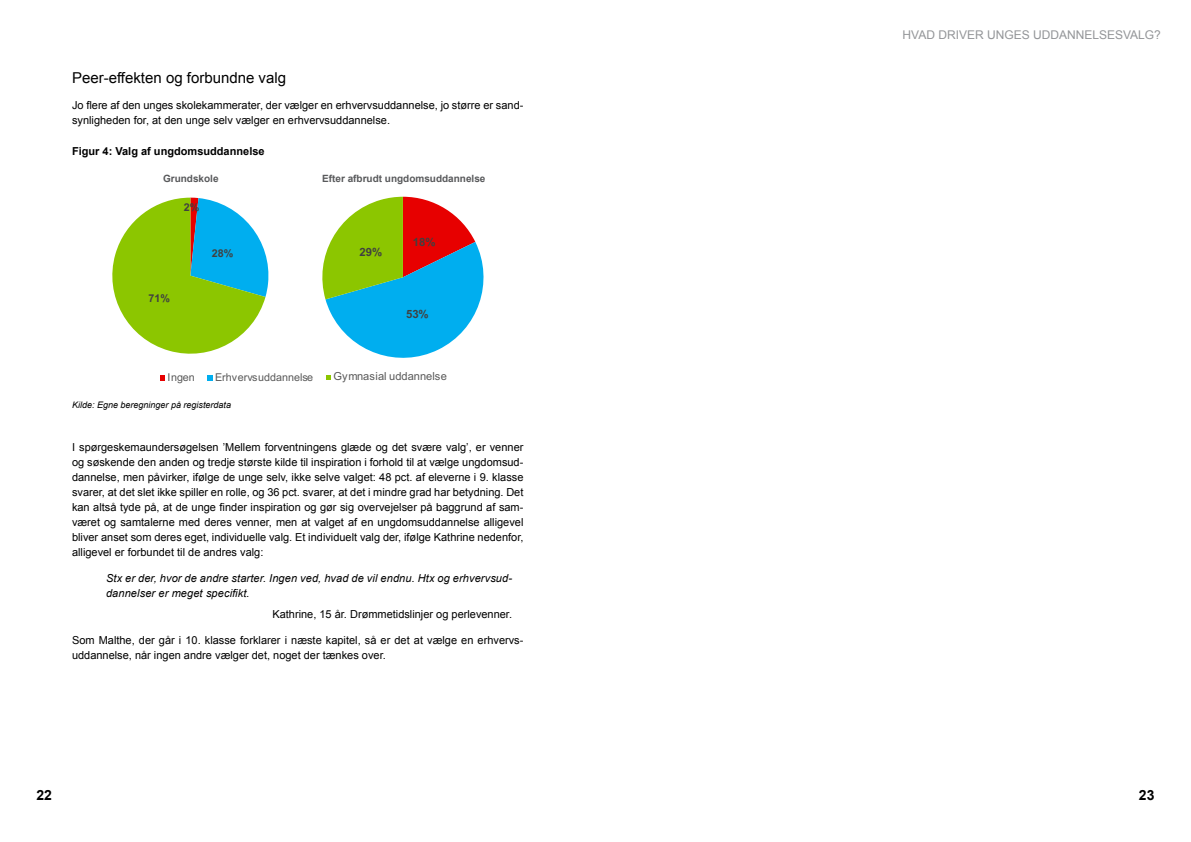
<style>
.page{position:relative;width:1191px;height:842px;background:#fff}
.page>*{position:absolute;margin:0;border:0;box-sizing:border-box;transform-origin:0 0}
.t1{font:15px "Arial";color:#000}
.t2{font:700 14px "Arial";color:#000}
.t3{font:12px "Arial";color:#939598}
.t4{font:11.9px "Arial";letter-spacing:.02em;color:#595959}
.t5{font:700 11.4px "Arial";color:#404040}
.t6{font:11.1px "Arial";color:#595959}
.t7{font:11px/15px "Arial";color:#000}
.t8{font:italic 11px/15px "Arial";letter-spacing:.01em;color:#000}
.t9{font:700 11px "Arial";color:#000}
.t10{font:10.8px "Arial";color:#595959}
.t11{font:700 10.8px "Arial";color:#404040}
.t12{font:700 10px "Arial";color:#58595b}
.t13{font:italic 9px "Arial";color:#000}
</style>
<div class="page">
<svg style="left:112px;top:198px;width:157px;height:156px"></svg>
<svg style="left:160px;top:375px;width:5px;height:6px"></svg>
<svg style="left:207px;top:375px;width:6px;height:6px"></svg>
<svg style="left:322px;top:197px;width:162px;height:161px"></svg>
<svg style="left:326px;top:375px;width:5px;height:5px"></svg>
<h1 class="t1" style="left:72px;top:68px;width:216px">Peer-effekten og forbundne valg</h1>
<p class="t7" style="left:72px;top:98px;width:453px">Jo flere af den unges skolekammerater, der vælger en erhvervsuddannelse, jo større er sand&shy;synligheden for, at den unge selv vælger en erhvervsuddannelse.</p>
<p class="t9" style="left:72px;top:144px;width:194px">Figur 4: Valg af ungdomsuddannelse</p>
<p class="t12" style="left:163px;top:172px;width:57px">Grundskole</p>
<p class="t12" style="left:322px;top:172px;width:165px">Efter afbrudt ungdomsuddannelse</p>
<p class="t4" style="left:144px;top:166px;width:64px">Grundskole</p>
<p class="t4" style="left:158px;top:167px;width:64px">Grundskole</p>
<p class="t11" style="left:170px;top:200px;width:31px">2%2%</p>
<p class="t11" style="left:212px;top:245px;width:23px">28%</p>
<p class="t11" style="left:148px;top:291px;width:23px">71%</p>
<p class="t5" style="left:359px;top:244px;width:24px">29%</p>
<p class="t5" style="left:413px;top:234px;width:24px">18%</p>
<p class="t5" style="left:406px;top:306px;width:24px">53%</p>
<p class="t10" style="left:167px;top:369px;width:29px">Ingen</p>
<p class="t10" style="left:215px;top:369px;width:100px">Erhvervsuddannelse</p>
<p class="t6" style="left:334px;top:369px;width:115px">Gymnasial uddannelse</p>
<p class="t10" style="left:181px;top:370px;width:29px">Ingen</p>
<p class="t10" style="left:229px;top:370px;width:100px">Erhvervsuddann lse</p>
<p class="t13" style="left:72px;top:398px;width:161px">Kilde: Egne beregninger på registerdata</p>
<p class="t7" style="left:72px;top:439px;width:453px;text-align:justify">I spørgeskemaundersøgelsen ’Mellem forventningens glæde og det svære valg’, er venner og søskende den anden og tredje største kilde til inspiration i forhold til at vælge ungdomsud&shy;dannelse, men påvirker, ifølge de unge selv, ikke selve valget: 48 pct. af eleverne i 9. klasse svarer, at det slet ikke spiller en rolle, og 36 pct. svarer, at det i mindre grad har betydning. Det kan altså tyde på, at de unge finder inspiration og gør sig overvejelser på baggrund af sam&shy;været og samtalerne med deres venner, men at valget af en ungdomsuddannelse alligevel bliver anset som deres eget, individuelle valg. Et individuelt valg der, ifølge Kathrine nedenfor, alligevel er forbundet til de andres valg:</p>
<p class="t8" style="left:106px;top:571px;width:407px">Stx er der, hvor de andre starter. Ingen ved, hvad de vil endnu. Htx og erhvervsud&shy;dannelser er meget specifikt.</p>
<p class="t7" style="left:272px;top:606px;width:241px">Kathrine, 15 år. Drømmetidslinjer og perlevenner.</p>
<p class="t7" style="left:72px;top:633px;width:453px">Som Malthe, der går i 10. klasse forklarer i næste kapitel, så er det at vælge en erhvervs&shy;uddannelse, når ingen andre vælger det, noget der tænkes over.</p>
<p class="t3" style="left:902px;top:27px;width:260px">HVAD DRIVER UNGES UDDANNELSESVALG?</p>
<p class="t2" style="left:36px;top:786px;width:17px">22</p>
<p class="t2" style="left:1139px;top:786px;width:17px">23</p>
</div>
